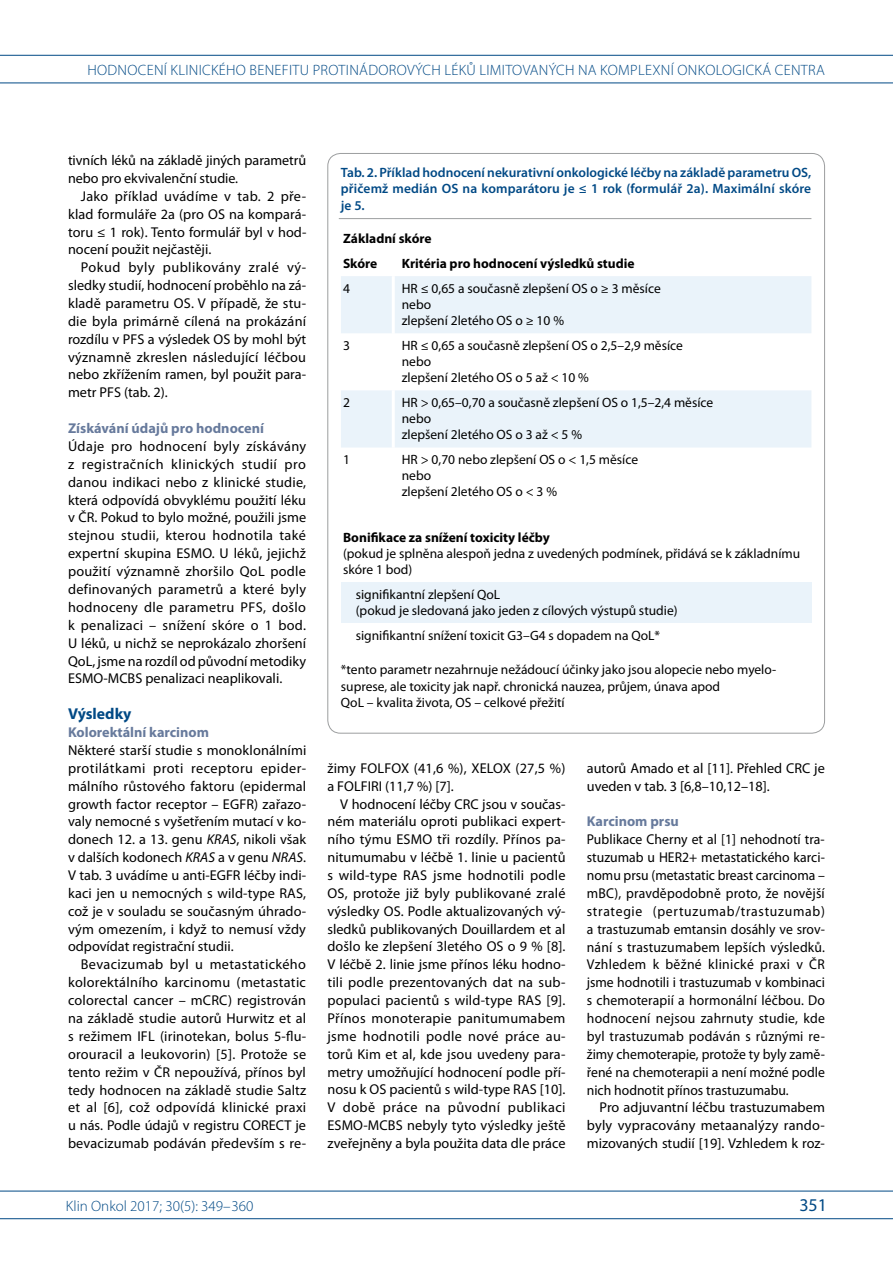
<style>
.page{position:relative;width:893px;height:1263px;background:#fff}
.page>*{position:absolute;margin:0;border:0;box-sizing:border-box;transform-origin:0 0}
.t1{font:18px "Myriad Pro";color:#004985}
.t2{font:700 15.75px "Myriad Pro";color:#004985}
.t3{font:300 15px "Myriad Pro";letter-spacing:.02em;color:#004985}
.t4{font:300 15px "Myriad Pro";color:#004985}
.t5{font:14.25px/17.9px "Myriad Pro";color:#000;text-align:justify}
.t6{font:14.25px/17.9px "Myriad Pro";color:#000;text-align:justify;scale:.96 1}
.t7{font:700 14.25px "Myriad Pro";color:#677a9c}
.t8{font:13.5px/16.2px "Myriad Pro";color:#000}
.t9{font:600 13.5px/16.5px "Myriad Pro";letter-spacing:.01em;color:#004985;text-align:justify}
.t10{font:700 13.5px/24.8px "Myriad Pro";color:#000}
.s1{font-style:italic}
</style>
<div class="page">
<hr style="left:0;top:55px;width:893px;height:1px;background:#004985">
<hr style="left:0;top:83px;width:893px;height:1px;background:#004985">
<hr style="left:0;top:1191px;width:893px;height:1px;background:#004985">
<hr style="left:0;top:1218px;width:893px;height:1px;background:#004985">
<hr style="left:339px;top:218px;width:472px;height:1px;background:#9c9e9f">
<svg style="left:341px;top:276px;width:470px;height:171px;fill:#eaf3fa"></svg>
<hr style="left:392px;top:276px;width:3px;height:57px;background:#fff">
<hr style="left:392px;top:333px;width:3px;height:57px;background:#fff">
<hr style="left:392px;top:390px;width:3px;height:57px;background:#fff">
<div style="left:341px;top:582px;width:470px;height:41px;background:#eaf3fa"></div>
<p class="t3" style="left:88px;top:61px;width:739px">HODNOCENÍ KLINICKÉHO BENEFITU PROTINÁDOROVÝCH LÉKŮ LIMITOVANÝCH NA KOMPLEXNÍ ONKOLOGICKÁ CENTRA</p>
<p class="t5" style="left:68px;top:151px;width:240px">tivních léků na základě jiných parametrů nebo pro ekvivalenční studie.</p>
<p class="t5" style="left:68px;top:187px;width:240px;text-indent:13px">Jako příklad uvádíme v tab. 2 pře&shy;klad formuláře 2a (pro OS na kompará&shy;toru ≤ 1 rok). Tento formulář byl v hod&shy;nocení použit nejčastěji.</p>
<p class="t5" style="left:68px;top:258px;width:240px;text-indent:13px">Pokud byly publikovány zralé vý&shy;sledky studií, hodnocení proběhlo na zá&shy;kladě parametru OS. V případě, že stu&shy;die byla primárně cílená na prokázání rozdílu v PFS a výsledek OS by mohl být významně zkreslen následující léčbou nebo zkřížením ramen, byl použit para&shy;metr PFS (tab. 2).</p>
<p class="t7" style="left:68px;top:419px;width:197px">Získávání údajů pro hodnocení</p>
<p class="t5" style="left:68px;top:437px;width:240px">Údaje pro hodnocení byly získávány z registračních klinických studií pro danou indikaci nebo z klinické studie, která odpovídá obvyklému použití léku v ČR. Pokud to bylo možné, použili jsme stejnou studii, kterou hodnotila také expertní skupina ESMO. U léků, jejichž použití významně zhoršilo QoL podle definovaných parametrů a které byly hodnoceny dle parametru PFS, došlo k penalizaci – snížení skóre o 1 bod.<br>U léků, u nichž se neprokázalo zhoršení QoL, jsme na rozdíl od původní metodiky ESMO-MCBS penalizaci neaplikovali.</p>
<p class="t2" style="left:68px;top:703px;width:65px">Výsledky</p>
<p class="t7" style="left:68px;top:723px;width:143px">Kolorektální karcinom</p>
<p class="t5" style="left:68px;top:741px;width:240px">Některé starší studie s monoklonálními protilátkami proti receptoru epider&shy;málního růstového faktoru (epidermal growth factor receptor – EGFR) zařazo&shy;valy nemocné s vyšetřením mutací v ko&shy;donech 12. a 13. genu <span class="s1">KRAS</span>, nikoli však v dalších kodonech <span class="s1">KRAS</span> a v genu <span class="s1">NRAS</span>.<br>V tab. 3 uvádíme u anti-EGFR léčby indi&shy;kaci jen u nemocných s wild-type RAS, což je v souladu se současným úhrado&shy;vým omezením, i když to nemusí vždy odpovídat registrační studii.</p>
<p class="t5" style="left:68px;top:955px;width:240px;text-indent:13px">Bevacizumab byl u metastatického kolorektálního karcinomu (metastatic colorectal cancer – mCRC) registrován na základě studie autorů Hurwitz et al s režimem IFL (irinotekan, bolus 5-flu&shy;orouracil a leukovorin) [5]. Protože se tento režim v ČR nepoužívá, přínos byl tedy hodnocen na základě studie Saltz et al [6], což odpovídá klinické praxi u nás. Podle údajů v registru CORECT je bevacizumab podáván především s re-</p>
<p class="t9" style="left:341px;top:164px;width:472px">Tab. 2. Příklad hodnocení nekurativní onkologické léčby na základě parametru OS, přičemž medián OS na komparátoru je ≤ 1 rok (formulář 2a). Maximální skóre je 5.</p>
<p class="t10" style="left:343px;top:226px;width:90px">Základní skóre<br>Skóre</p>
<p class="t10" style="left:402px;top:251px;width:234px">Kritéria pro hodnocení výsledků studie</p>
<p class="t8" style="left:343px;top:280px;width:8px">4</p>
<p class="t8" style="left:402px;top:280px;width:260px">HR ≤ 0,65 a současně zlepšení OS o ≥ 3 měsíce nebo<br>zlepšení 2letého OS o ≥ 10 %</p>
<p class="t8" style="left:343px;top:337px;width:8px">3</p>
<p class="t8" style="left:402px;top:337px;width:283px">HR ≤ 0,65 a současně zlepšení OS o 2,5–2,9 měsíce nebo<br>zlepšení 2letého OS o 5 až &lt; 10 %</p>
<p class="t8" style="left:343px;top:394px;width:8px">2</p>
<p class="t8" style="left:402px;top:394px;width:313px">HR &gt; 0,65–0,70 a současně zlepšení OS o 1,5–2,4 měsíce nebo<br>zlepšení 2letého OS o 3 až &lt; 5 %</p>
<p class="t8" style="left:343px;top:451px;width:8px">1</p>
<p class="t8" style="left:402px;top:451px;width:238px">HR &gt; 0,70 nebo zlepšení OS o &lt; 1,5 měsíce nebo<br>zlepšení 2letého OS o &lt; 3 %</p>
<p class="t10" style="left:343px;top:524px;width:208px">Bonifikace za snížení toxicity léčby</p>
<p class="t8" style="left:343px;top:545px;width:459px">(pokud je splněna alespoň jedna z uvedených podmínek, přidává se k základnímu skóre 1 bod)</p>
<p class="t8" style="left:356px;top:586px;width:323px">signifikantní zlepšení QoL<br>(pokud je sledovaná jako jeden z cílových výstupů studie)</p>
<p class="t8" style="left:356px;top:627px;width:306px">signifikantní snížení toxicit G3–G4 s dopadem na QoL*</p>
<p class="t8" style="left:341px;top:662px;width:437px">*tento parametr nezahrnuje nežádoucí účinky jako jsou alopecie nebo myelo&shy;suprese, ale toxicity jak např. chronická nauzea, průjem, únava apod<br>QoL – kvalita života, OS – celkové přežití</p>
<p class="t5" style="left:327px;top:759px;width:239px">žimy FOLFOX (41,6 %), XELOX (27,5 %) a FOLFIRI (11,7 %) [7].</p>
<p class="t5" style="left:327px;top:794px;width:240px;text-indent:13px">V hodnocení léčby CRC jsou v součas&shy;ném materiálu oproti publikaci expert&shy;ního týmu ESMO tři rozdíly. Přínos pa&shy;nitumumabu v léčbě 1. linie u pacientů s wild-type RAS jsme hodnotili podle OS, protože již byly publikované zralé výsledky OS. Podle aktualizovaných vý&shy;sledků publikovaných Douillardem et al došlo ke zlepšení 3letého OS o 9 % [8].<br>V léčbě 2. linie jsme přínos léku hodno&shy;tili podle prezentovaných dat na sub&shy;populaci pacientů s wild-type RAS [9].<br>Přínos monoterapie panitumumabem jsme hodnotili podle nové práce au&shy;torů Kim et al, kde jsou uvedeny para&shy;metry umožňující hodnocení podle pří&shy;nosu k OS pacientů s wild-type RAS [10].<br>V době práce na původní publikaci ESMO-MCBS nebyly tyto výsledky ještě zveřejněny a byla použita data dle práce</p>
<p class="t5" style="left:587px;top:759px;width:240px">autorů Amado et al [11]. Přehled CRC je uveden v tab. 3 [6,8–10,12–18].</p>
<p class="t7" style="left:587px;top:812px;width:94px">Karcinom prsu</p>
<p class="t6" style="left:587px;top:830px;width:250px">Publikace Cherny et al [1] nehodnotí tra&shy;stuzumab u HER2+ metastatického karci&shy;nomu prsu (metastatic breast carcinoma – mBC), pravděpodobně proto, že novější strategie (pertuzumab/trastuzumab) a trastuzumab emtansin dosáhly ve srov&shy;nání s trastuzumabem lepších výsledků.<br>Vzhledem k běžné klinické praxi v ČR jsme hodnotili i trastuzumab v kombinaci s chemoterapií a hormonální léčbou. Do hodnocení nejsou zahrnuty studie, kde byl trastuzumab podáván s různými re&shy;žimy chemoterapie, protože ty byly zamě&shy;řené na chemoterapii a není možné podle nich hodnotit přínos trastuzumabu.</p>
<p class="t5" style="left:587px;top:1098px;width:240px;text-indent:13px">Pro adjuvantní léčbu trastuzumabem byly vypracovány metaanalýzy rando&shy;mizovaných studií [19]. Vzhledem k roz-</p>
<p class="t4" style="left:66px;top:1197px;width:189px">KLIN ONKOL 2017; 30(5): 349–360</p>
<p class="t1" style="left:799px;top:1194px;width:29px">351</p>
</div>
